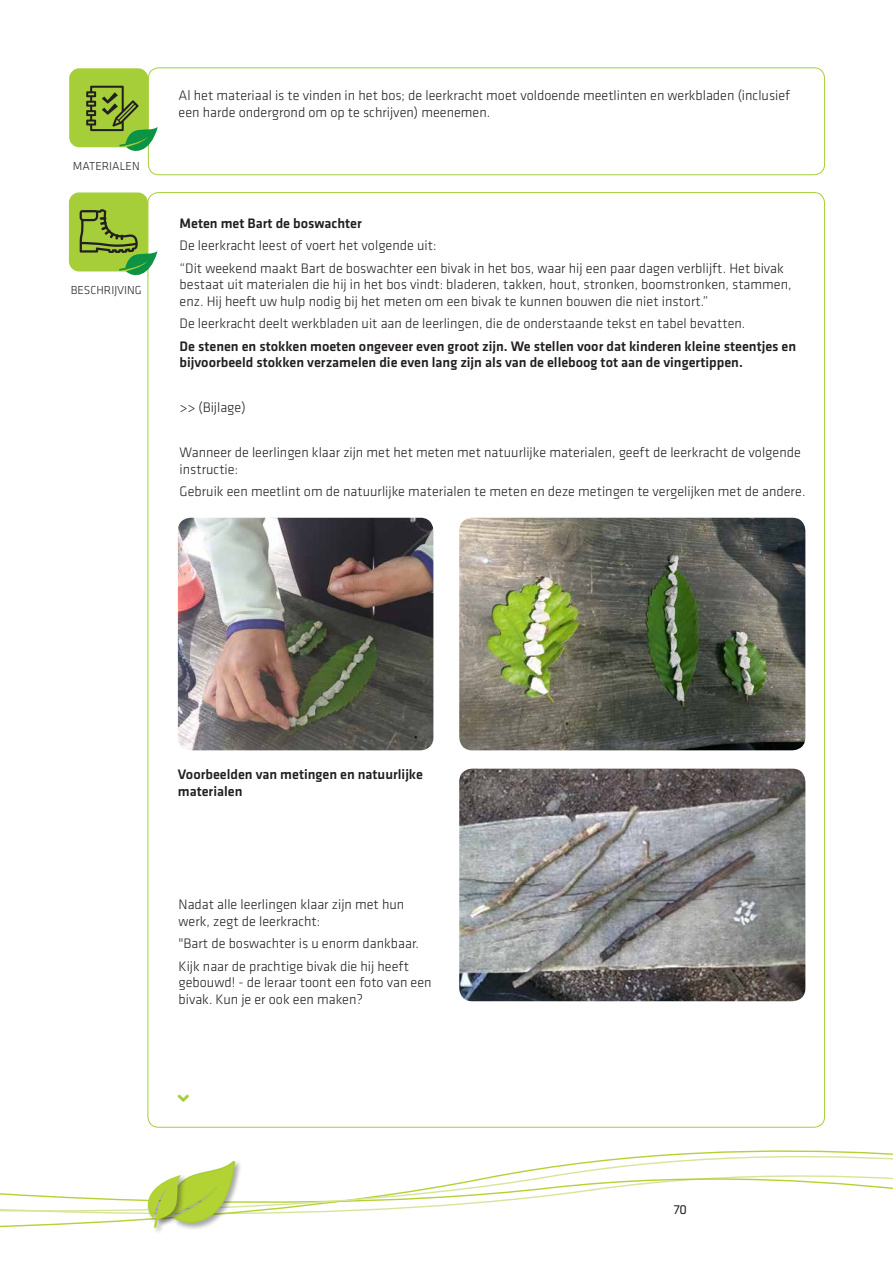
<style>
.page{position:relative;width:893px;height:1263px;background:#fff}
.page>*{position:absolute;margin:0;border:0;box-sizing:border-box;transform-origin:0 0}
.body_tekst{font:18px "Font Awesome 5 Free Solid";color:#a6ce39}
.body_tekst-2{font:300 14.25px/16.5px "Klavika";color:#231f20}
.body_tekst-3{font:500 14.25px/16.5px "Klavika";color:#231f20}
.t1{font:13.5px "Klavika";color:#231f20}
.body_tekst-4{font:300 12px "Klavika";color:#231f20}
</style>
<div class="page">
<svg style="left:0;top:1127px;width:893px;height:101px"></svg>
<div style="left:156px;top:1159px;width:87px;height:71px;background:#231f20;opacity:.4"></div>
<div style="left:146px;top:1174px;width:42px;height:61px;background:#231f20;opacity:.4"></div>
<svg style="left:144px;top:1161px;width:92px;height:67px"></svg>
<div style="left:69px;top:192px;width:79px;height:79px;background:#a6ce39;border-radius:10px"></div>
<svg style="left:79px;top:209px;width:79px;height:69px"></svg>
<img style="left:178px;top:518px;width:255px;height:232px">
<img style="left:459px;top:518px;width:346px;height:232px">
<img style="left:459px;top:769px;width:346px;height:232px">
<div style="left:148px;top:67px;width:677px;height:108px;border:1px solid #a6ce39;border-radius:11px"></div>
<div style="left:69px;top:68px;width:79px;height:79px;background:#a6ce39;border-radius:10px"></div>
<svg style="left:86px;top:86px;width:72px;height:68px"></svg>
<p class="body_tekst-4" style="left:73px;top:159px;width:68px">MATERIALEN</p>
<p class="body_tekst-4" style="left:71px;top:284px;width:72px">BESCHRIJVING</p>
<p class="body_tekst-2" style="left:179px;top:88px;width:613px">Al het materiaal is te vinden in het bos; de leerkracht moet voldoende meetlinten en werkbladen (inclusief een harde ondergrond om op te schrijven) meenemen.</p>
<p class="body_tekst-3" style="left:180px;top:215px;width:184px">Meten met Bart de boswachter</p>
<p class="body_tekst-2" style="left:180px;top:238px;width:258px">De leerkracht leest of voert het volgende uit:</p>
<p class="body_tekst-2" style="left:180px;top:260px;width:613px">“Dit weekend maakt Bart de boswachter een bivak in het bos, waar hij een paar dagen verblijft. Het bivak bestaat uit materialen die hij in het bos vindt: bladeren, takken, hout, stronken, boomstronken, stammen, enz. Hij heeft uw hulp nodig bij het meten om een bivak te kunnen bouwen die niet instort.”</p>
<p class="body_tekst-2" style="left:180px;top:316px;width:567px">De leerkracht deelt werkbladen uit aan de leerlingen, die de onderstaande tekst en tabel bevatten.</p>
<p class="body_tekst-3" style="left:180px;top:338px;width:618px">De stenen en stokken moeten ongeveer even groot zijn. We stellen voor dat kinderen kleine steentjes en bijvoorbeeld stokken verzamelen die even lang zijn als van de elleboog tot aan de vingertippen.</p>
<p class="body_tekst-2" style="left:180px;top:399px;width:68px">&gt;&gt; (Bijlage)</p>
<p class="body_tekst-2" style="left:180px;top:444px;width:623px">Wanneer de leerlingen klaar zijn met het meten met natuurlijke materialen, geeft de leerkracht de volgende instructie:</p>
<p class="body_tekst-2" style="left:180px;top:483px;width:627px">Gebruik een meetlint om de natuurlijke materialen te meten en deze metingen te vergelijken met de andere.</p>
<p class="body_tekst-3" style="left:178px;top:767px;width:247px">Voorbeelden van metingen en natuurlijke materialen</p>
<p class="body_tekst-2" style="left:179px;top:896px;width:227px">Nadat alle leerlingen klaar zijn met hun werk, zegt de leerkracht:</p>
<p class="body_tekst-2" style="left:179px;top:935px;width:242px">"Bart de boswachter is u enorm dankbaar.</p>
<p class="body_tekst-2" style="left:179px;top:958px;width:255px">Kijk naar de prachtige bivak die hij heeft gebouwd! - de leraar toont een foto van een bivak. Kun je er ook een maken?</p>
<p class="body_tekst" style="left:178px;top:1089px;width:13px">■●□■</p>
<p class="t1" style="left:674px;top:1202px;width:15px">70</p>
</div>
